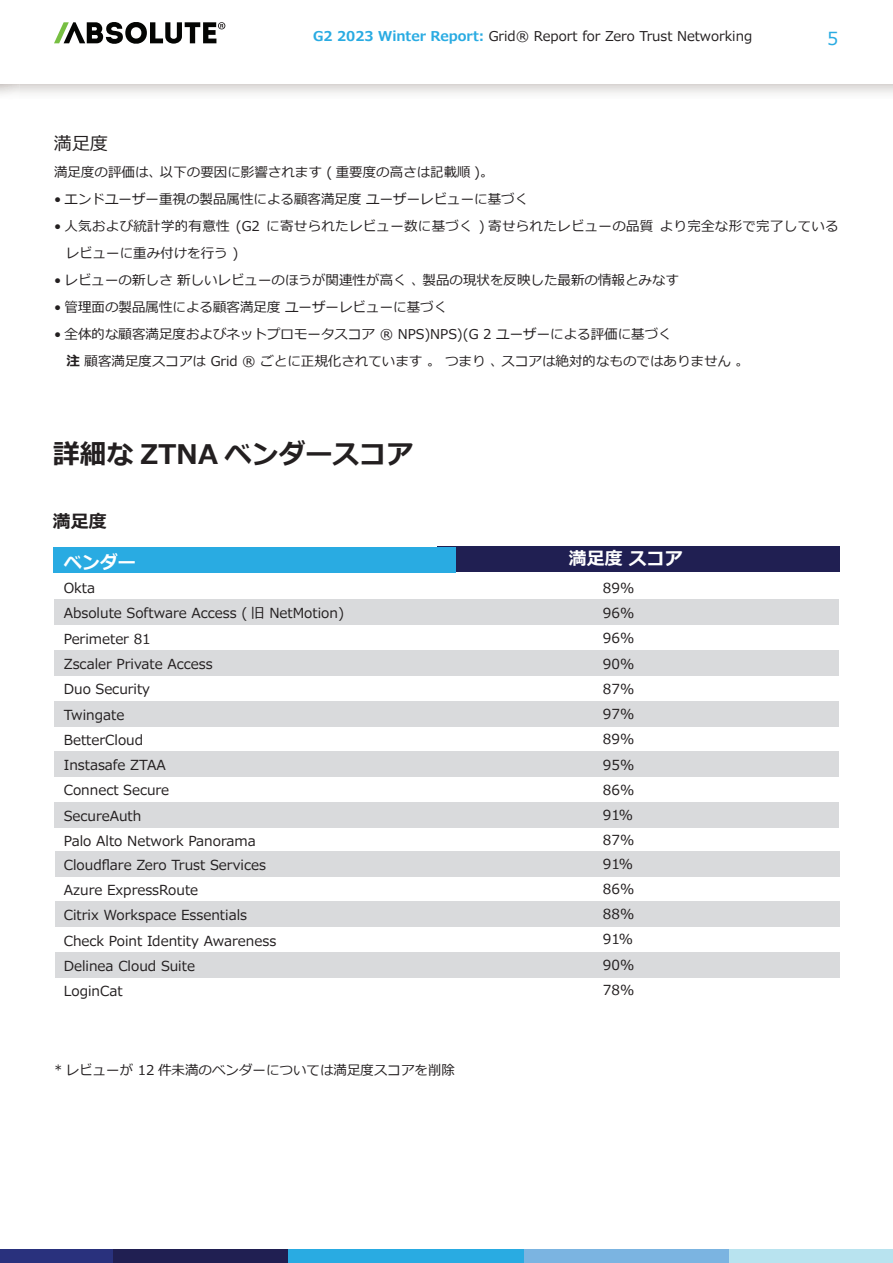
<style>
.page{position:relative;width:893px;height:1263px;background:#fff}
.page>*{position:absolute;margin:0;border:0;box-sizing:border-box;transform-origin:0 0}
.t1{font:700 27px "Meiryo";color:#231f20}
.t2{font:700 18px "Meiryo";color:#fff}
.t3{font:18px "Meiryo";color:#231f20}
.t4{font:700 18px "Meiryo";color:#231f20}
.t5{font:18px "Meiryo";color:#29abe2}
.t6{font:13.8px/25.3px "Meiryo";color:#231f20}
.t7{font:13.5px/27px "Meiryo";color:#231f20}
.t8{font:13.5px/27px "Meiryo";letter-spacing:.02em;color:#231f20}
.s1{font-weight:700;color:#29abe2}
.s2{font-weight:700}
</style>
<div class="page">
<svg style="left:54px;top:22px;width:171px;height:22px"></svg>
<div style="left:0;top:1249px;width:122px;height:14px;background:#29317d"></div>
<div style="left:113px;top:1249px;width:176px;height:14px;background:#201f52"></div>
<div style="left:289px;top:1249px;width:239px;height:14px;background:#29abe2"></div>
<div style="left:524px;top:1249px;width:206px;height:14px;background:#7bb4e1"></div>
<div style="left:730px;top:1249px;width:163px;height:14px;background:#b8e3ef"></div>
<div style="left:54px;top:600px;width:785px;height:25px;background:#d9dadc"></div>
<div style="left:54px;top:650px;width:785px;height:26px;background:#d9dadc"></div>
<div style="left:54px;top:701px;width:785px;height:25px;background:#d9dadc"></div>
<div style="left:54px;top:752px;width:785px;height:25px;background:#d9dadc"></div>
<div style="left:54px;top:802px;width:785px;height:25px;background:#d9dadc"></div>
<div style="left:437px;top:547px;width:403px;height:25px;background:#201f52"></div>
<div style="left:53px;top:547px;width:402px;height:26px;background:#29abe2"></div>
<div style="left:55px;top:851px;width:785px;height:25px;background:#d9dadc"></div>
<div style="left:55px;top:902px;width:785px;height:25px;background:#d9dadc"></div>
<div style="left:55px;top:952px;width:785px;height:26px;background:#d9dadc"></div>
<p class="t7" style="left:313px;top:23px;width:441px"><span class="s1">G2 2023 Winter Report:</span> Grid® Report for Zero Trust Networking</p>
<h2 class="t5" style="left:827px;top:25px;width:13px">5</h2>
<h2 class="t3" style="left:54px;top:131px;width:55px">満足度</h2>
<p class="t7" style="left:54px;top:160px;width:441px">満足度の評価は、以下の要因に影響されます ( 重要度の高さは記載順 )。</p>
<p class="t7" style="left:54px;top:187px;width:476px">• エンドユーザー重視の製品属性による顧客満足度 ユーザーレビューに基づく</p>
<p class="t8" style="left:66px;top:214px;width:774px;text-indent:-12px">• 人気および統計学的有意性 (G2 に寄せられたレビュー数に基づく ) 寄せられたレビューの品質 より完全な形で完了しているレビューに重み付けを行う )</p>
<p class="t7" style="left:54px;top:268px;width:627px">• レビューの新しさ 新しいレビューのほうが関連性が高く 、製品の現状を反映した最新の情報とみなす</p>
<p class="t7" style="left:54px;top:295px;width:395px">• 管理面の製品属性による顧客満足度 ユーザーレビューに基づく</p>
<p class="t7" style="left:66px;top:322px;width:684px;text-indent:-12px">• 全体的な顧客満足度およびネットプロモータスコア ® NPS)NPS)(G 2 ユーザーによる評価に基づく<br><span class="s2">注</span> 顧客満足度スコアは Grid ® ごとに正規化されています 。 つまり 、スコアは絶対的なものではありません 。</p>
<h1 class="t1" style="left:53px;top:435px;width:362px">詳細な ZTNA ベンダースコア</h1>
<h2 class="t4" style="left:53px;top:509px;width:55px">満足度</h2>
<h2 class="t2" style="left:64px;top:549px;width:73px">ベンダー</h2>
<h2 class="t2" style="left:569px;top:545px;width:115px">満足度 スコア</h2>
<p class="t6" style="left:64px;top:576px;width:282px">Okta<br>Absolute Software Access ( 旧 NetMotion)<br>Perimeter 81<br>Zscaler Private Access<br>Duo Security<br>Twingate<br>BetterCloud<br>Instasafe ZTAA<br>Connect Secure<br>SecureAuth<br>Palo Alto Network Panorama</p>
<p class="t6" style="left:64px;top:853px;width:214px">Cloudflare Zero Trust Services<br>Azure ExpressRoute<br>Citrix Workspace Essentials<br>Check Point Identity Awareness<br>Delinea Cloud Suite<br>LoginCat</p>
<p class="t7" style="left:54px;top:1057px;width:402px">* レビューが 12 件未満のベンダーについては満足度スコアを削除</p>
<p class="t6" style="left:603px;top:576px;width:33px;text-align:justify">89% 96% 96% 90% 87% 97% 89% 95% 86% 91% 87%</p>
<p class="t6" style="left:603px;top:852px;width:33px;text-align:justify">91% 86% 88% 91% 90% 78%</p>
</div>
